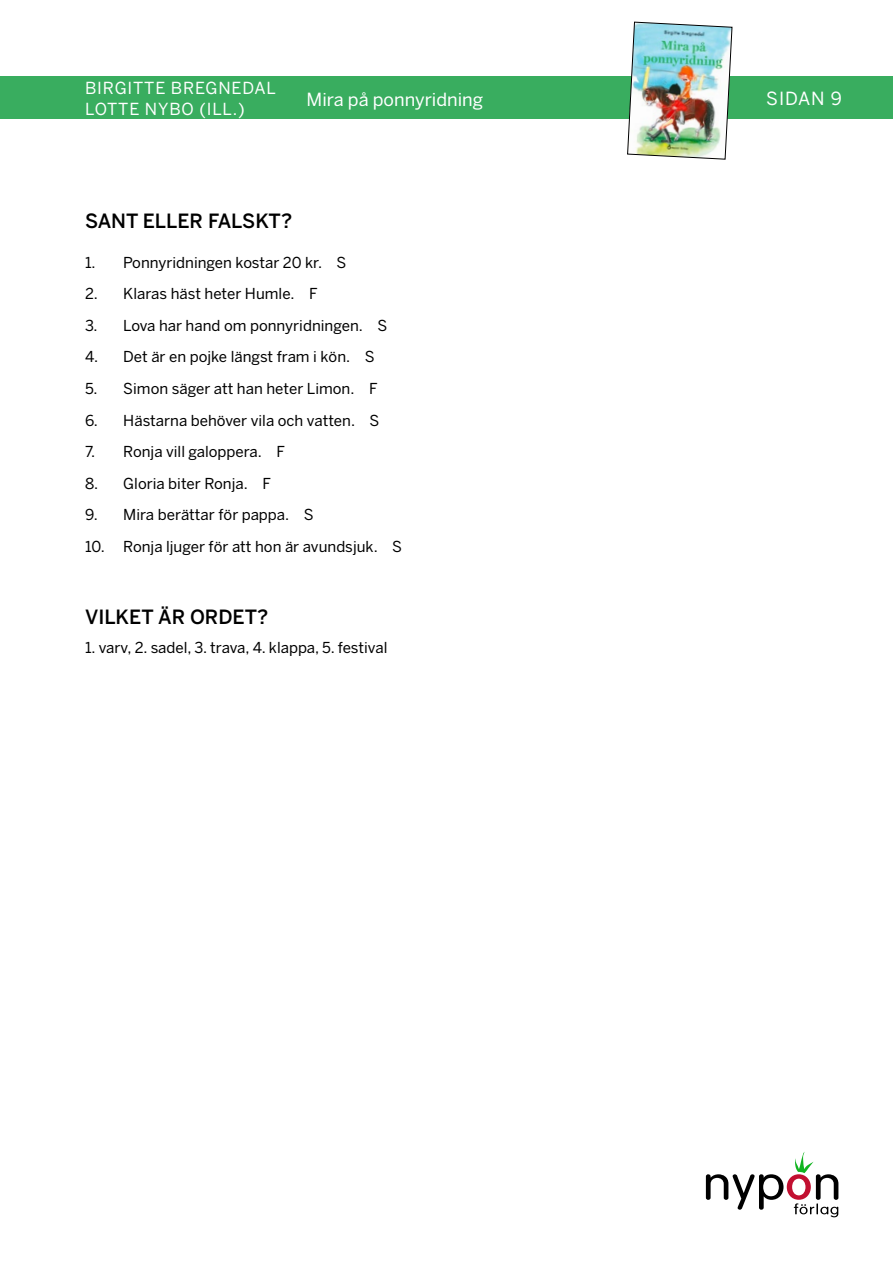
<style>
.page{position:relative;width:893px;height:1263px;background:#fff}
.page>*{position:absolute;margin:0;border:0;box-sizing:border-box;transform-origin:0 0}
.t1{font:500 19.5px "Benton Sans";color:#000}
.t2{font:18px "Benton Sans";color:#fff}
.t3{font:16.5px/21.6px "Benton Sans";letter-spacing:.05em;color:#fff}
.t4{font:15px "Benton Sans";color:#000}
</style>
<div class="page">
<svg style="left:706px;top:1152px;width:132px;height:65px"></svg>
<div style="left:0;top:77px;width:893px;height:42px;background:#39ad5f"></div>
<img style="left:627px;top:21px;width:106px;height:139px">
<p class="t3" style="left:85px;top:77px;width:192px">BIRGITTE BREGNEDAL<br>LOTTE NYBO (ILL.)</p>
<p class="t2" style="left:307px;top:89px;width:178px">Mira på ponnyridning</p>
<p class="t2" style="left:766px;top:88px;width:77px">SIDAN 9</p>
<h1 class="t1" style="left:85px;top:210px;width:209px">SANT ELLER FALSKT?</h1>
<p class="t4" style="left:85px;top:254px;width:263px">1. Ponnyridningen kostar 20 kr. S</p>
<p class="t4" style="left:85px;top:285px;width:234px">2. Klaras häst heter Humle. F</p>
<p class="t4" style="left:85px;top:317px;width:304px">3. Lova har hand om ponnyridningen. S</p>
<p class="t4" style="left:85px;top:348px;width:291px">4. Det är en pojke längst fram i kön. S</p>
<p class="t4" style="left:85px;top:380px;width:294px">5. Simon säger att han heter Limon. F</p>
<p class="t4" style="left:85px;top:411px;width:296px">6. Hästarna behöver vila och vatten. S</p>
<p class="t4" style="left:85px;top:443px;width:201px">7. Ronja vill galoppera. F</p>
<p class="t4" style="left:85px;top:474px;width:187px">8. Gloria biter Ronja. F</p>
<p class="t4" style="left:85px;top:506px;width:230px">9. Mira berättar för pappa. S</p>
<p class="t4" style="left:85px;top:537px;width:319px">10. Ronja ljuger för att hon är avundsjuk. S</p>
<h1 class="t1" style="left:85px;top:605px;width:185px">VILKET ÄR ORDET?</h1>
<p class="t4" style="left:85px;top:639px;width:304px">1. varv, 2. sadel, 3. trava, 4. klappa, 5. festival</p>
</div>
